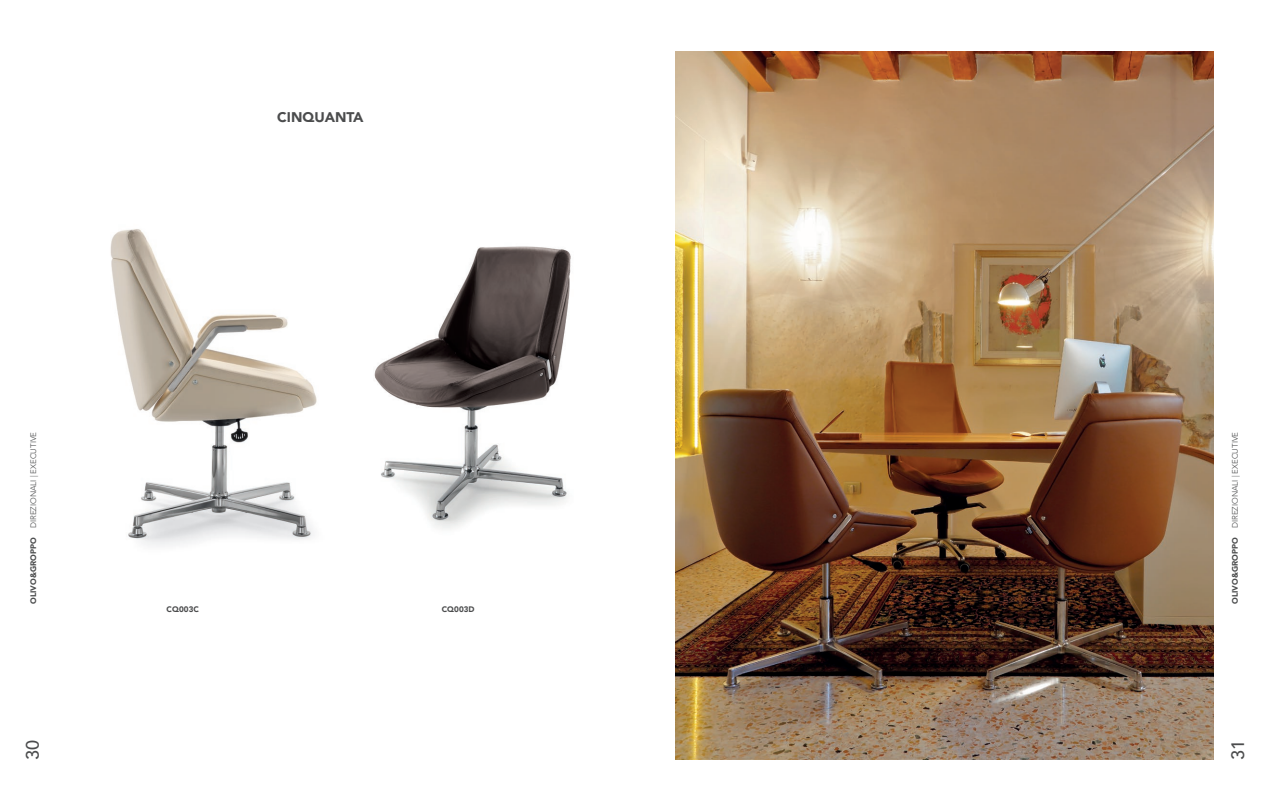
<style>
.page{position:relative;width:1265px;height:811px;background:#fff}
.page>*{position:absolute;margin:0;border:0;box-sizing:border-box;transform-origin:0 0}
.t1{font:500 18px "Avenir";color:#4b4c4d}
.t2{font:900 14px "Avenir";color:#4b4c4d}
.t3{font:300 8px "Avenir";color:#4b4c4d}
.t4{font:900 8px "Avenir";letter-spacing:.01em;color:#4b4c4d}
.s1{font-weight:900}
</style>
<div class="page">
<img style="left:675px;top:51px;width:538px;height:709px">
<img style="left:374px;top:246px;width:197px;height:283px">
<img style="left:110px;top:229px;width:207px;height:317px">
<p class="t3" style="left:29px;top:604px;width:174px;rotate:-90deg"><span class="s1">OLIVO&amp;GROPPO</span> DIREZIONALI | EXECUTIVE</p>
<h2 class="t2" style="left:277px;top:105px;width:88px">CINQUANTA</h2>
<p class="t4" style="left:166px;top:602px;width:34px">CQ003C</p>
<p class="t4" style="left:441px;top:602px;width:34px">CQ003D</p>
<p class="t3" style="left:1230px;top:604px;width:174px;rotate:-90deg"><span class="s1">OLIVO&amp;GROPPO</span> DIREZIONALI | EXECUTIVE</p>
<h1 class="t1" style="left:17px;top:760px;width:22px;rotate:-90deg">30</h1>
<h1 class="t1" style="left:1222px;top:760px;width:22px;rotate:-90deg">31</h1>
</div>
